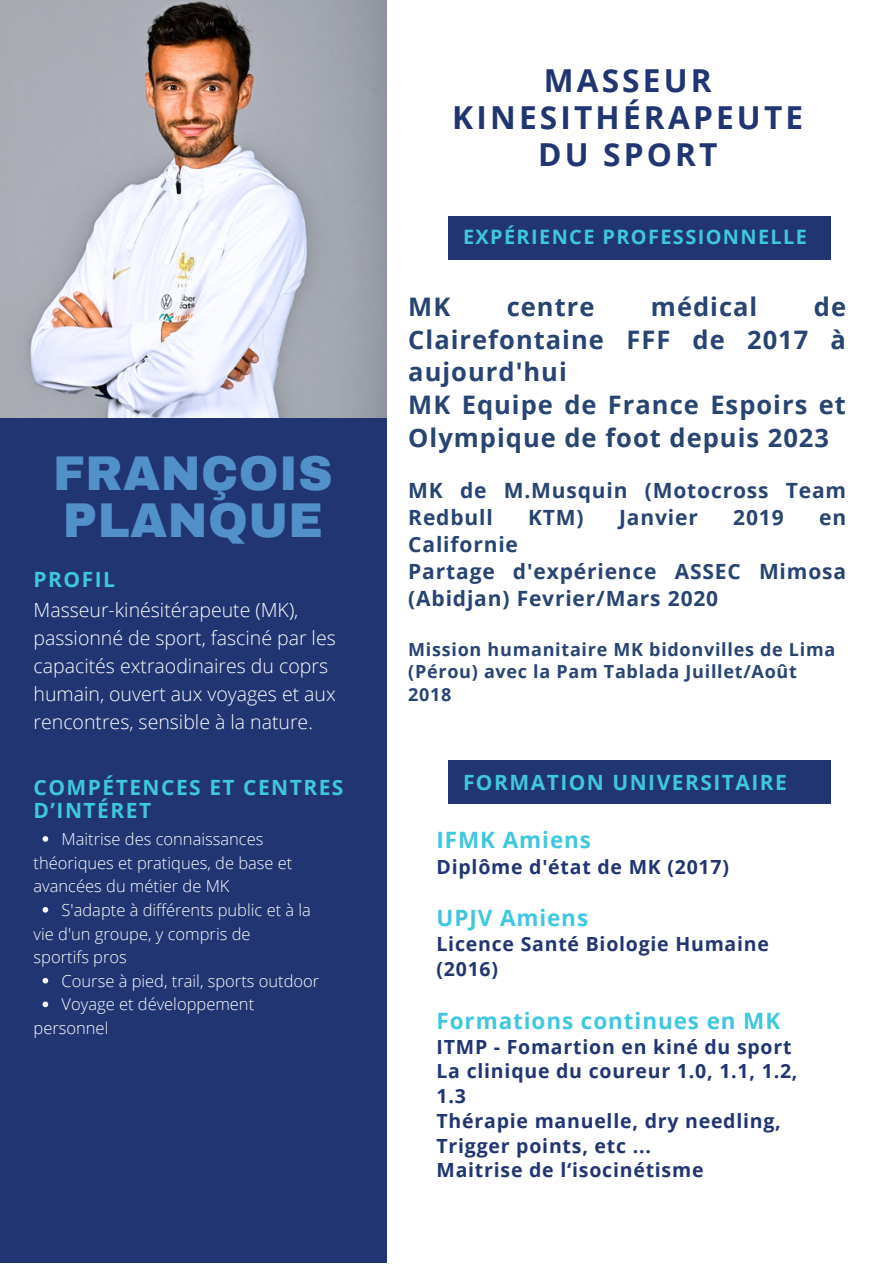
<style>
.page{position:relative;width:894px;height:1264px;background:#fff}
.page>*{position:absolute;margin:0;border:0;box-sizing:border-box;transform-origin:0 0}
.t1{font:900 47.7px/47.2px "Archivo";letter-spacing:.01em;color:#5290c9}
.t2{font:700 31.65px/37.2px "Open Sans";letter-spacing:.1em;color:#203572;text-align:center}
.t3{font:700 25.5px/32.7px "Open Sans";letter-spacing:.04em;color:#274472}
.t4{font:700 22.5px "Open Sans";letter-spacing:.04em;color:#3fc7df}
.t5{font:700 21px/27px "Open Sans";letter-spacing:.04em;color:#274472}
.t6{font:700 21px/23px "Open Sans";letter-spacing:.07em;color:#3fc7df}
.t7{font:700 19.95px "Open Sans";letter-spacing:.07em;color:#3fc7df}
.t8{font:700 19.5px/24.8px "Open Sans";letter-spacing:.04em;color:#203572}
.t9{font:300 19.5px/28.2px "Open Sans";color:#fff}
.t10{font:700 18px/22.5px "Open Sans";letter-spacing:.04em;color:#274472}
.t11{font:300 16.5px "Open Sans";color:#fff}
</style>
<div class="page">
<div style="left:0;top:387px;width:386px;height:875px;background:#203572"></div>
<img style="left:0;top:0;width:386px;height:417px">
<div style="left:448px;top:216px;width:382px;height:44px;background:#203572"></div>
<div style="left:448px;top:759px;width:382px;height:44px;background:#203572"></div>
<svg style="left:43px;top:836px;width:5px;height:5px"></svg>
<svg style="left:43px;top:907px;width:5px;height:5px"></svg>
<svg style="left:43px;top:977px;width:5px;height:6px"></svg>
<svg style="left:43px;top:1001px;width:5px;height:6px"></svg>
<p class="t1" style="left:53px;top:450px;width:281px">FRANÇOIS<br>PLANQUE</p>
<p class="t6" style="left:34px;top:567px;width:83px">PROFIL</p>
<p class="t9" style="left:34px;top:595px;width:303px">Masseur-kinésitérapeute (MK), passionné de sport, fasciné par les capacités extraodinaires du coprs humain, ouvert aux voyages et aux rencontres, sensible à la nature.</p>
<p class="t6" style="left:34px;top:775px;width:311px">COMPÉTENCES ET CENTRES<br>D’INTÉRET</p>
<p class="t11" style="left:62px;top:827px;width:203px">Maitrise des connaissances</p>
<p class="t11" style="left:34px;top:851px;width:260px">théoriques et pratiques, de base et</p>
<p class="t11" style="left:34px;top:874px;width:197px">avancées du métier de MK</p>
<p class="t11" style="left:62px;top:898px;width:251px">S'adapte à différents public et à la</p>
<p class="t11" style="left:34px;top:921px;width:218px">vie d'un groupe, y compris de</p>
<p class="t11" style="left:34px;top:945px;width:95px">sportifs pros</p>
<p class="t11" style="left:62px;top:969px;width:259px">Course à pied, trail, sports outdoor</p>
<p class="t11" style="left:62px;top:992px;width:194px">Voyage et développement</p>
<p class="t11" style="left:34px;top:1016px;width:76px">personnel</p>
<h2 class="t2" style="left:452px;top:61px;width:352px">MASSEUR<br>KINESITHÉRAPEUTE<br>DU SPORT</h2>
<h4 class="t7" style="left:463px;top:223px;width:345px">EXPÉRIENCE PROFESSIONNELLE</h4>
<h5 class="t3" style="left:408px;top:290px;width:43px">MK</h5>
<h5 class="t3" style="left:506px;top:290px;width:89px">centre</h5>
<h5 class="t3" style="left:650px;top:290px;width:108px">médical</h5>
<h5 class="t3" style="left:408px;top:290px;width:439px;text-indent:405px">de<br>Clairefontaine FFF de 2017 à aujourd'hui<br>MK Equipe de France Espoirs et<br>Olympique de foot depuis 2023</h5>
<p class="t5" style="left:408px;top:477px;width:439px">MK de M.Musquin (Motocross Team<br>Redbull</p>
<p class="t5" style="left:528px;top:504px;width:57px">KTM)</p>
<p class="t5" style="left:619px;top:504px;width:80px">Janvier</p>
<p class="t5" style="left:733px;top:504px;width:52px">2019</p>
<p class="t5" style="left:818px;top:504px;width:29px">en</p>
<p class="t5" style="left:408px;top:531px;width:439px">Californie<br>Partage d'expérience ASSEC Mimosa (Abidjan) Fevrier/Mars 2020</p>
<h4 class="t10" style="left:408px;top:637px;width:428px">Mission humanitaire MK bidonvilles de Lima (Pérou) avec la Pam Tablada Juillet/Août<br>2018</h4>
<h3 class="t6" style="left:463px;top:770px;width:325px">FORMATION UNIVERSITAIRE</h3>
<h5 class="t4" style="left:436px;top:823px;width:156px">IFMK Amiens</h5>
<h5 class="t8" style="left:436px;top:853px;width:294px">Diplôme d'état de MK (2017)</h5>
<h5 class="t4" style="left:436px;top:902px;width:153px">UPJV Amiens</h5>
<h5 class="t8" style="left:436px;top:931px;width:334px">Licence Santé Biologie Humaine (2016)</h5>
<h5 class="t4" style="left:436px;top:1004px;width:345px">Formations continues en MK</h5>
<h5 class="t8" style="left:436px;top:1033px;width:362px">ITMP - Fomartion en kiné du sport<br>La clinique du coureur 1.0, 1.1, 1.2,<br>1.3<br>Thérapie manuelle, dry needling,<br>Trigger points, etc ...<br>Maitrise de l‘isocinétisme</h5>
</div>
